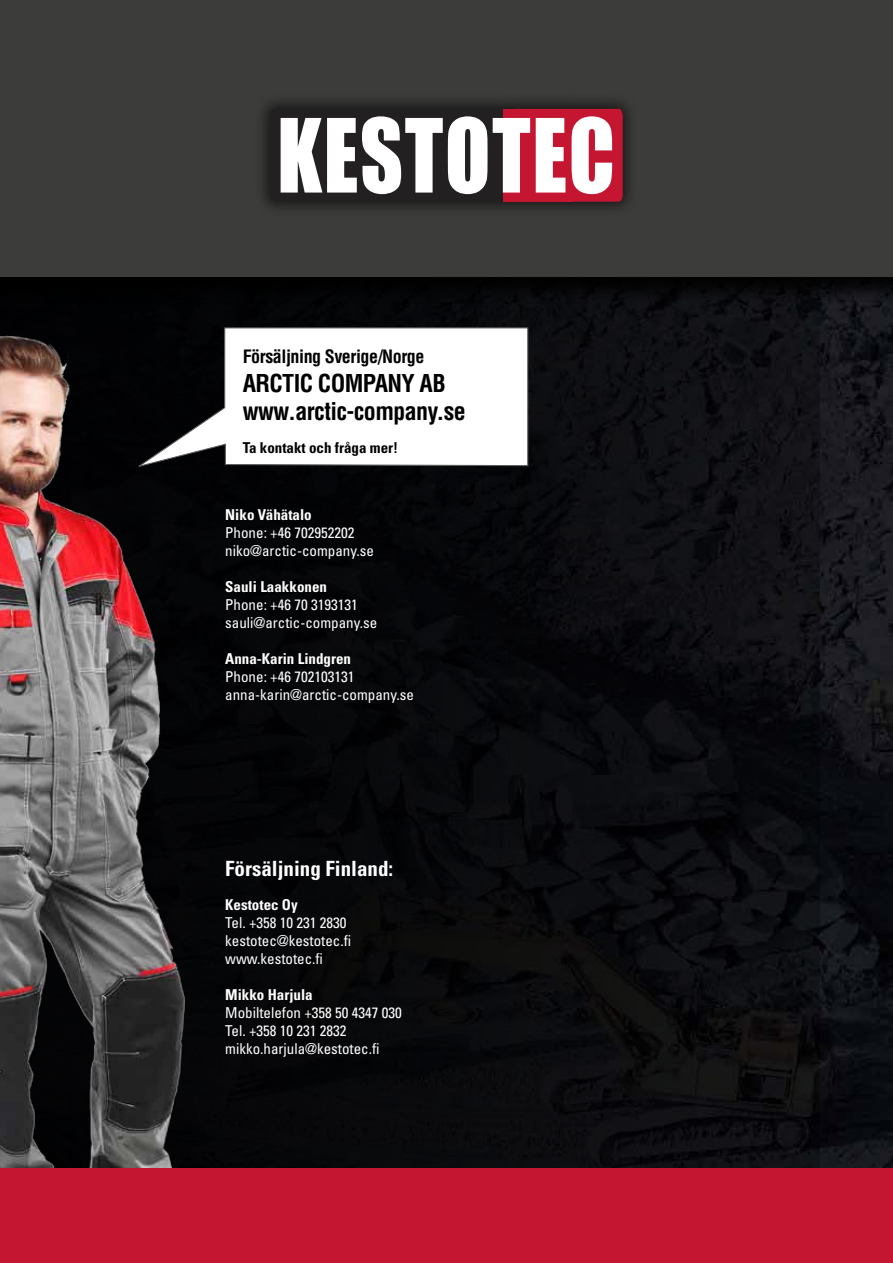
<style>
.page{position:relative;width:893px;height:1263px;background:#fff}
.page>*{position:absolute;margin:0;border:0;box-sizing:border-box;transform-origin:0 0}
.t1{font:700 condensed 24px/28.8px "Helvetica LT Std";letter-spacing:-.025em;color:#000}
.t2{font:700 condensed 21px "Univers LT Std";color:#fff}
.t3{font:700 condensed 18px "Helvetica LT Std";letter-spacing:-.025em;color:#000}
.t4{font:condensed 15px/18px "Univers LT Std";color:#fff}
.t5{font:700 condensed 15px "Univers LT Std";color:#fff}
.t6{font:700 condensed 15px "Univers LT Std";color:#000}
</style>
<div class="page">
<img style="left:820px;top:305px;width:73px;height:863px">
<img style="left:473px;top:305px;width:347px;height:863px">
<img style="left:0;top:305px;width:473px;height:863px">
<svg style="left:133px;top:327px;width:396px;height:142px"></svg>
<div style="left:0;top:1168px;width:893px;height:95px;background:#c51631"></div>
<div style="left:0;top:173px;width:893px;height:132px;background:#000"></div>
<div style="left:0;top:0;width:893px;height:276px;background:#3c3c3b"></div>
<div style="left:254px;top:93px;width:384px;height:124px;background:#000;opacity:.6"></div>
<svg style="left:270px;top:109px;width:353px;height:93px"></svg>
<p class="t3" style="left:243px;top:345px;width:183px">Försäljning Sverige/Norge</p>
<h1 class="t1" style="left:243px;top:368px;width:225px">ARCTIC COMPANY AB www.arctic-company.se</h1>
<p class="t6" style="left:243px;top:438px;width:157px">Ta kontakt och fråga mer!</p>
<p class="t5" style="left:225px;top:506px;width:88px">Niko Vähätalo</p>
<p class="t4" style="left:225px;top:524px;width:150px">Phone: +46 702952202 niko@arctic-company.se</p>
<p class="t5" style="left:225px;top:578px;width:103px">Sauli Laakkonen</p>
<p class="t4" style="left:225px;top:596px;width:154px">Phone: +46 70 3193131 sauli@arctic-company.se</p>
<p class="t5" style="left:225px;top:650px;width:127px">Anna-Karin Lindgren</p>
<p class="t4" style="left:225px;top:668px;width:190px">Phone: +46 702103131 anna-karin@arctic-company.se</p>
<h2 class="t2" style="left:225px;top:856px;width:169px">Försäljning Finland:</h2>
<p class="t5" style="left:225px;top:895px;width:74px">Kestotec Oy</p>
<p class="t4" style="left:225px;top:913px;width:127px">Tel. +358 10 231 2830 kestotec@kestotec.fi www.kestotec.fi</p>
<p class="t5" style="left:225px;top:985px;width:89px">Mikko Harjula</p>
<p class="t4" style="left:225px;top:1003px;width:178px">Mobiltelefon +358 50 4347 030<br>Tel. +358 10 231 2832 mikko.harjula@kestotec.fi</p>
</div>
